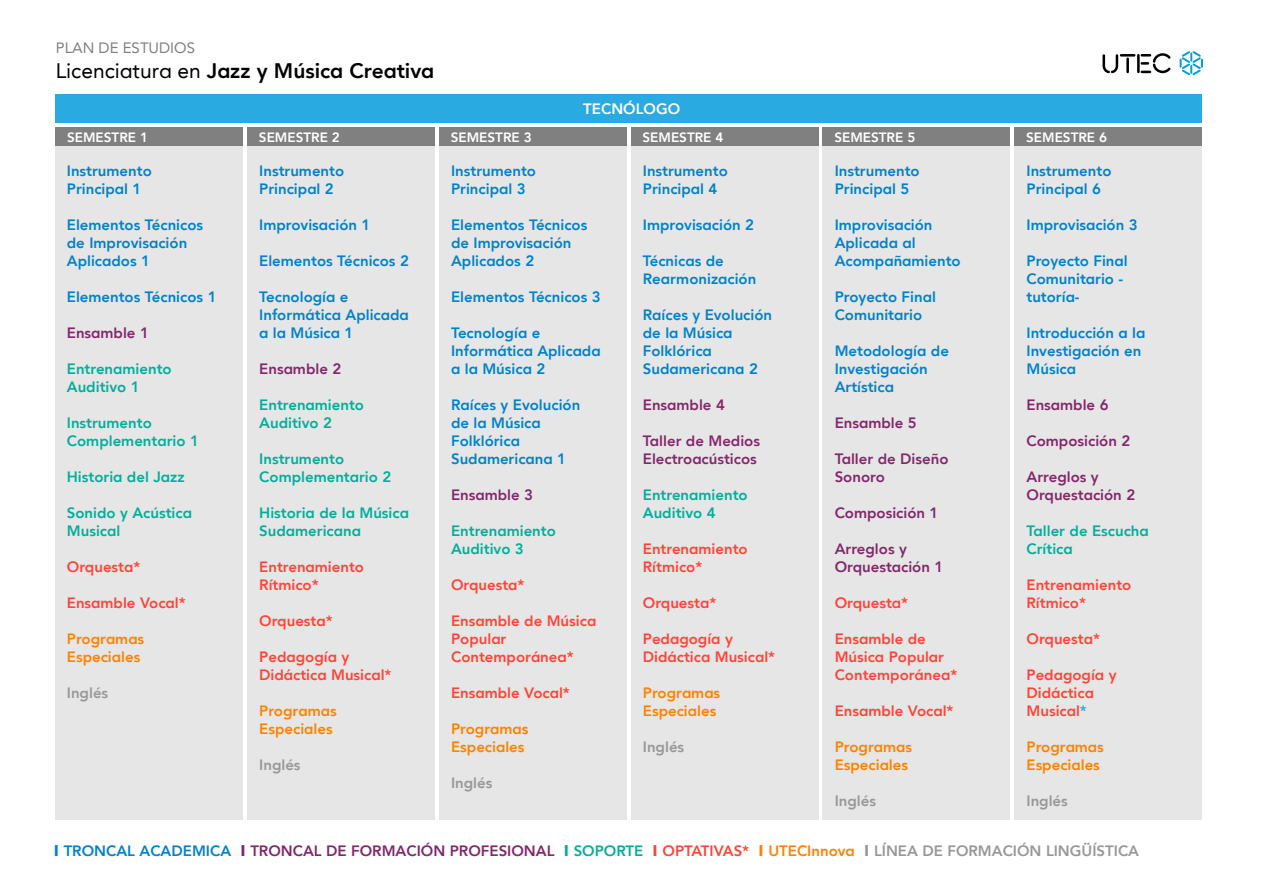
<style>
.page{position:relative;width:1263px;height:893px;background:#fff}
.page>*{position:absolute;margin:0;border:0;box-sizing:border-box;transform-origin:0 0}
.t1{font:800 21px "UTE Ctxt";color:#000}
.t2{font:800 15px/18px "UTE Ctxt";color:#0082ca}
.t3{font:800 15px/18px "UTE Ctxt";color:#ff4438}
.t4{font:800 15px/18px "UTE Ctxt";color:#83276b}
.t5{font:800 15px/18px "UTE Ctxt";color:#00af9a}
.t6{font:800 15px/18px "UTE Ctxt";color:#ff8200}
.t7{font:800 15px "UTE Ctxt";color:#999899}
.t8{font:15px "UTE Ctxt Roman";color:#808080}
.t9{font:800 15px "UTE Ctxt";color:#fff}
.t10{font:800 13.5px "UTE Ctxt";color:#fff}
.s1{font-family:"UTE Ctxt Roman";font-weight:400}
.s2{color:#29abe2}
.s3{font-size:22.5px;color:#0082ca}
.s4{color:#0082ca}
.s5{font-size:22.5px}
.s6{font-size:22.5px;color:#00af9a}
.s7{color:#00af9a}
.s8{font-size:22.5px;color:#ff4438}
.s9{color:#ff4438}
.s10{font-size:22.5px;color:#ff8200}
.s11{color:#ff8200}
.s12{font-size:22.5px;color:#999}
.s13{color:#999899}
</style>
<div class="page">
<div style="left:55px;top:144px;width:188px;height:676px;background:#e6e6e6"></div>
<div style="left:247px;top:144px;width:188px;height:676px;background:#e6e6e6"></div>
<div style="left:439px;top:144px;width:187px;height:676px;background:#e6e6e6"></div>
<div style="left:631px;top:144px;width:187px;height:676px;background:#e6e6e6"></div>
<div style="left:823px;top:144px;width:187px;height:676px;background:#e6e6e6"></div>
<div style="left:1014px;top:144px;width:188px;height:676px;background:#e6e6e6"></div>
<div style="left:55px;top:127px;width:188px;height:19px;background:#808080"></div>
<div style="left:247px;top:127px;width:188px;height:19px;background:#808080"></div>
<div style="left:439px;top:127px;width:187px;height:19px;background:#808080"></div>
<div style="left:631px;top:127px;width:187px;height:19px;background:#808080"></div>
<div style="left:823px;top:127px;width:187px;height:19px;background:#808080"></div>
<div style="left:1014px;top:127px;width:188px;height:19px;background:#808080"></div>
<div style="left:55px;top:94px;width:1146px;height:28px;background:#29abe2"></div>
<svg style="left:1179px;top:51px;width:24px;height:24px"></svg>
<hr style="left:1126px;top:58px;width:3px;height:15px;background:#000">
<hr style="left:1120px;top:54px;width:15px;height:3px;background:#000">
<svg style="left:1102px;top:54px;width:16px;height:19px"></svg>
<hr style="left:1137px;top:54px;width:3px;height:19px;background:#000">
<svg style="left:1140px;top:53px;width:31px;height:20px"></svg>
<p class="t8" style="left:56px;top:39px;width:141px">PLAN DE ESTUDIOS</p>
<h1 class="t1" style="left:56px;top:58px;width:380px"><span class="s1">Licenciatura en</span> Jazz y Música Creativa</h1>
<p class="t9" style="left:583px;top:100px;width:98px">TECNÓLOGO</p>
<p class="t10" style="left:67px;top:129px;width:82px">SEMESTRE 1</p>
<p class="t10" style="left:259px;top:129px;width:82px">SEMESTRE 2</p>
<p class="t10" style="left:451px;top:129px;width:82px">SEMESTRE 3</p>
<p class="t10" style="left:642px;top:129px;width:82px">SEMESTRE 4</p>
<p class="t10" style="left:834px;top:129px;width:82px">SEMESTRE 5</p>
<p class="t10" style="left:1026px;top:129px;width:82px">SEMESTRE 6</p>
<p class="t2" style="left:67px;top:162px;width:86px">Instrumento<br>Principal 1</p>
<p class="t2" style="left:67px;top:216px;width:138px">Elementos Técnicos de Improvisación<br>Aplicados 1</p>
<p class="t2" style="left:67px;top:288px;width:151px">Elementos Técnicos 1</p>
<p class="t4" style="left:67px;top:324px;width:84px">Ensamble 1</p>
<p class="t5" style="left:67px;top:360px;width:106px">Entrenamiento<br>Auditivo 1</p>
<p class="t5" style="left:67px;top:414px;width:134px">Instrumento<br>Complementario 1</p>
<p class="t5" style="left:67px;top:468px;width:119px">Historia del Jazz</p>
<p class="t5" style="left:67px;top:504px;width:127px">Sonido y Acústica<br>Musical</p>
<p class="t3" style="left:67px;top:558px;width:75px">Orquesta*</p>
<p class="t3" style="left:67px;top:594px;width:120px">Ensamble Vocal*</p>
<p class="t6" style="left:67px;top:630px;width:79px">Programas<br>Especiales</p>
<p class="t7" style="left:67px;top:684px;width:43px">Inglés</p>
<p class="t2" style="left:259px;top:162px;width:86px">Instrumento<br>Principal 2</p>
<p class="t2" style="left:259px;top:216px;width:113px">Improvisación 1</p>
<p class="t2" style="left:259px;top:252px;width:151px">Elementos Técnicos 2</p>
<p class="t2" style="left:259px;top:288px;width:151px">Tecnología e<br>Informática Aplicada a la Música 1</p>
<p class="t4" style="left:259px;top:360px;width:84px">Ensamble 2</p>
<p class="t5" style="left:259px;top:396px;width:106px">Entrenamiento<br>Auditivo 2</p>
<p class="t5" style="left:259px;top:450px;width:134px">Instrumento<br>Complementario 2</p>
<p class="t5" style="left:259px;top:504px;width:151px">Historia de la Música<br>Sudamericana</p>
<p class="t3" style="left:259px;top:558px;width:106px">Entrenamiento<br>Rítmico*</p>
<p class="t3" style="left:259px;top:612px;width:75px">Orquesta*</p>
<p class="t3" style="left:259px;top:648px;width:134px">Pedagogía y<br>Didáctica Musical*</p>
<p class="t6" style="left:259px;top:702px;width:79px">Programas<br>Especiales</p>
<p class="t7" style="left:259px;top:756px;width:43px">Inglés</p>
<p class="t2" style="left:451px;top:162px;width:86px">Instrumento<br>Principal 3</p>
<p class="t2" style="left:451px;top:216px;width:138px">Elementos Técnicos de Improvisación<br>Aplicados 2</p>
<p class="t2" style="left:451px;top:288px;width:151px">Elementos Técnicos 3</p>
<p class="t2" style="left:451px;top:324px;width:151px">Tecnología e<br>Informática Aplicada a la Música 2</p>
<p class="t2" style="left:451px;top:396px;width:131px">Raíces y Evolución de la Música<br>Folklórica<br>Sudamericana 1</p>
<p class="t4" style="left:451px;top:486px;width:84px">Ensamble 3</p>
<p class="t5" style="left:451px;top:522px;width:106px">Entrenamiento<br>Auditivo 3</p>
<p class="t3" style="left:451px;top:576px;width:75px">Orquesta*</p>
<p class="t3" style="left:451px;top:612px;width:147px">Ensamble de Música<br>Popular<br>Contemporánea*</p>
<p class="t3" style="left:451px;top:684px;width:120px">Ensamble Vocal*</p>
<p class="t6" style="left:451px;top:720px;width:79px">Programas<br>Especiales</p>
<p class="t7" style="left:451px;top:774px;width:43px">Inglés</p>
<p class="t2" style="left:643px;top:162px;width:86px">Instrumento<br>Principal 4</p>
<p class="t2" style="left:643px;top:216px;width:113px">Improvisación 2</p>
<p class="t2" style="left:643px;top:252px;width:115px">Técnicas de<br>Rearmonización</p>
<p class="t2" style="left:643px;top:306px;width:131px">Raíces y Evolución de la Música<br>Folklórica<br>Sudamericana 2</p>
<p class="t4" style="left:643px;top:396px;width:84px">Ensamble 4</p>
<p class="t4" style="left:643px;top:432px;width:119px">Taller de Medios<br>Electroacústicos</p>
<p class="t5" style="left:643px;top:486px;width:106px">Entrenamiento<br>Auditivo 4</p>
<p class="t3" style="left:643px;top:540px;width:106px">Entrenamiento<br>Rítmico*</p>
<p class="t3" style="left:643px;top:594px;width:75px">Orquesta*</p>
<p class="t3" style="left:643px;top:630px;width:134px">Pedagogía y<br>Didáctica Musical*</p>
<p class="t6" style="left:643px;top:684px;width:79px">Programas<br>Especiales</p>
<p class="t7" style="left:643px;top:738px;width:43px">Inglés</p>
<p class="t2" style="left:835px;top:162px;width:86px">Instrumento<br>Principal 5</p>
<p class="t2" style="left:835px;top:216px;width:128px">Improvisación<br>Aplicada al<br>Acompañamiento</p>
<p class="t2" style="left:835px;top:288px;width:103px">Proyecto Final<br>Comunitario</p>
<p class="t2" style="left:835px;top:342px;width:116px">Metodología de<br>Investigación<br>Artística</p>
<p class="t4" style="left:835px;top:414px;width:84px">Ensamble 5</p>
<p class="t4" style="left:835px;top:450px;width:115px">Taller de Diseño<br>Sonoro</p>
<p class="t4" style="left:835px;top:504px;width:105px">Composición 1</p>
<p class="t4" style="left:835px;top:540px;width:110px">Arreglos y<br>Orquestación 1</p>
<p class="t3" style="left:835px;top:594px;width:75px">Orquesta*</p>
<p class="t3" style="left:835px;top:630px;width:124px">Ensamble de<br>Música Popular<br>Contemporánea*</p>
<p class="t3" style="left:835px;top:702px;width:120px">Ensamble Vocal*</p>
<p class="t6" style="left:835px;top:738px;width:79px">Programas<br>Especiales</p>
<p class="t7" style="left:835px;top:792px;width:43px">Inglés</p>
<p class="t2" style="left:1026px;top:162px;width:86px">Instrumento<br>Principal 6</p>
<p class="t2" style="left:1026px;top:216px;width:113px">Improvisación 3</p>
<p class="t2" style="left:1026px;top:252px;width:103px">Proyecto Final<br>Comunitario - tutoría-</p>
<p class="t2" style="left:1026px;top:324px;width:120px">Introducción a la<br>Investigación en<br>Música</p>
<p class="t4" style="left:1026px;top:396px;width:84px">Ensamble 6</p>
<p class="t4" style="left:1026px;top:432px;width:105px">Composición 2</p>
<p class="t4" style="left:1026px;top:468px;width:110px">Arreglos y<br>Orquestación 2</p>
<p class="t5" style="left:1026px;top:522px;width:124px">Taller de Escucha<br>Crítica</p>
<p class="t3" style="left:1026px;top:576px;width:106px">Entrenamiento<br>Rítmico*</p>
<p class="t3" style="left:1026px;top:630px;width:75px">Orquesta*</p>
<p class="t3" style="left:1026px;top:666px;width:91px">Pedagogía y<br>Didáctica<br>Musical<span class="s2">*</span></p>
<p class="t6" style="left:1026px;top:738px;width:79px">Programas<br>Especiales</p>
<p class="t7" style="left:1026px;top:792px;width:43px">Inglés</p>
<p class="t4" style="left:53px;top:842px;width:1087px"><span class="s3">ı</span> <span class="s4">TRONCAL ACADEMICA</span> <span class="s5">ı</span> TRONCAL DE FORMACIÓN PROFESIONAL <span class="s6">ı</span> <span class="s7">SOPORTE</span> <span class="s8">ı</span> <span class="s9">OPTATIVAS*</span> <span class="s10">ı</span> <span class="s11">UTECInnova</span> <span class="s12">ı</span> <span class="s13">LÍNEA DE FORMACIÓN LINGÜÍSTICA</span></p>
</div>
